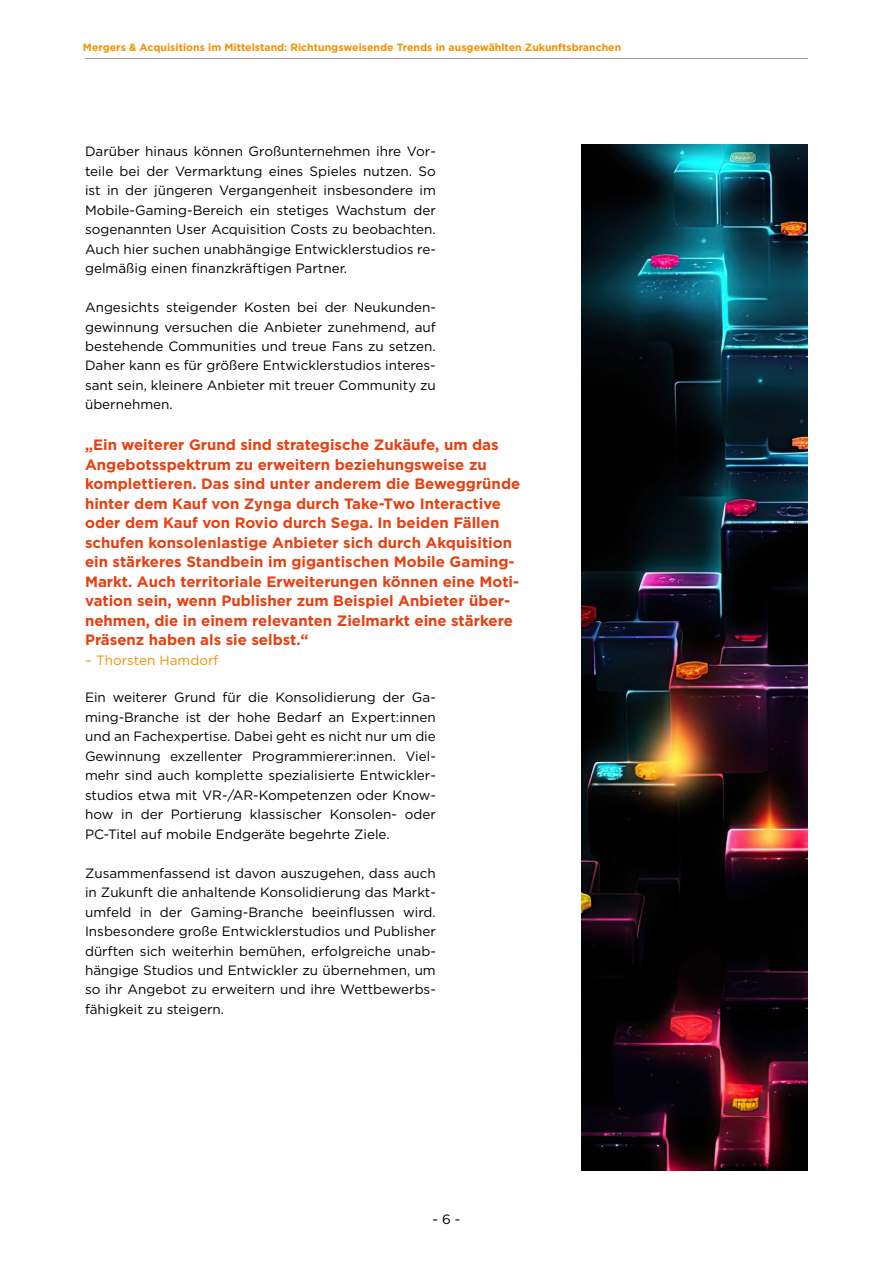
<style>
.page{position:relative;width:893px;height:1263px;background:#fff}
.page>*{position:absolute;margin:0;border:0;box-sizing:border-box;transform-origin:0 0}
.t1{font:700 15px/19.5px "Gotham";color:#e74011}
.t2{font:13.5px/19.5px "Gotham";color:#000;text-align:justify}
.t3{font:13.5px "Gotham";color:#f39200}
.t4{font:700 10.5px "Gotham";color:#f39200}
</style>
<div class="page">
<hr style="left:85px;top:58px;width:723px;height:1px;background:#9d9d9c">
<img style="left:581px;top:145px;width:227px;height:1025px">
<p class="t4" style="left:83px;top:40px;width:540px">Mergers &amp; Acquisitions im Mittelstand: Richtungsweisende Trends in ausgewählten Zukunftsbranchen</p>
<p class="t2" style="left:85px;top:141px;width:352px">Darüber hinaus können Großunternehmen ihre Vor&shy;teile bei der Vermarktung eines Spieles nutzen. So ist in der jüngeren Vergangenheit insbesondere im Mobile-Gaming-Bereich ein stetiges Wachstum der sogenannten User Acquisition Costs zu beobachten.<br>Auch hier suchen unabhängige Entwicklerstudios re&shy;gelmäßig einen finanzkräftigen Partner.</p>
<p class="t2" style="left:85px;top:297px;width:352px">Angesichts steigender Kosten bei der Neukunden&shy;gewinnung versuchen die Anbieter zunehmend, auf bestehende Communities und treue Fans zu setzen.<br>Daher kann es für größere Entwicklerstudios interes&shy;sant sein, kleinere Anbieter mit treuer Community zu übernehmen.</p>
<p class="t1" style="left:85px;top:435px;width:437px">„Ein weiterer Grund sind strategische Zukäufe, um das Angebotsspektrum zu erweitern beziehungsweise zu komplettieren. Das sind unter anderem die Beweggründe hinter dem Kauf von Zynga durch Take-Two Interactive oder dem Kauf von Rovio durch Sega. In beiden Fällen schufen konsolenlastige Anbieter sich durch Akquisition ein stärkeres Standbein im gigantischen Mobile Gaming-Markt. Auch territoriale Erweiterungen können eine Moti&shy;vation sein, wenn Publisher zum Beispiel Anbieter über&shy;nehmen, die in einem relevanten Zielmarkt eine stärkere Präsenz haben als sie selbst.“</p>
<p class="t3" style="left:85px;top:651px;width:135px">– Thorsten Hamdorf</p>
<p class="t2" style="left:85px;top:687px;width:352px">Ein weiterer Grund für die Konsolidierung der Ga&shy;ming-Branche ist der hohe Bedarf an Expert:innen und an Fachexpertise. Dabei geht es nicht nur um die Gewinnung exzellenter Programmierer:innen. Viel&shy;mehr sind auch komplette spezialisierte Entwickler&shy;studios etwa mit VR-/AR-Kompetenzen oder Know&shy;how in der Portierung klassischer Konsolen- oder PC-Titel auf mobile Endgeräte begehrte Ziele.</p>
<p class="t2" style="left:85px;top:863px;width:352px">Zusammenfassend ist davon auszugehen, dass auch in Zukunft die anhaltende Konsolidierung das Markt&shy;umfeld in der Gaming-Branche beeinflussen wird.<br>Insbesondere große Entwicklerstudios und Publisher dürften sich weiterhin bemühen, erfolgreiche unab&shy;hängige Studios und Entwickler zu übernehmen, um so ihr Angebot zu erweitern und ihre Wettbewerbs&shy;fähigkeit zu steigern.</p>
<p class="t2" style="left:433px;top:1209px;width:29px">- 6 -</p>
</div>
